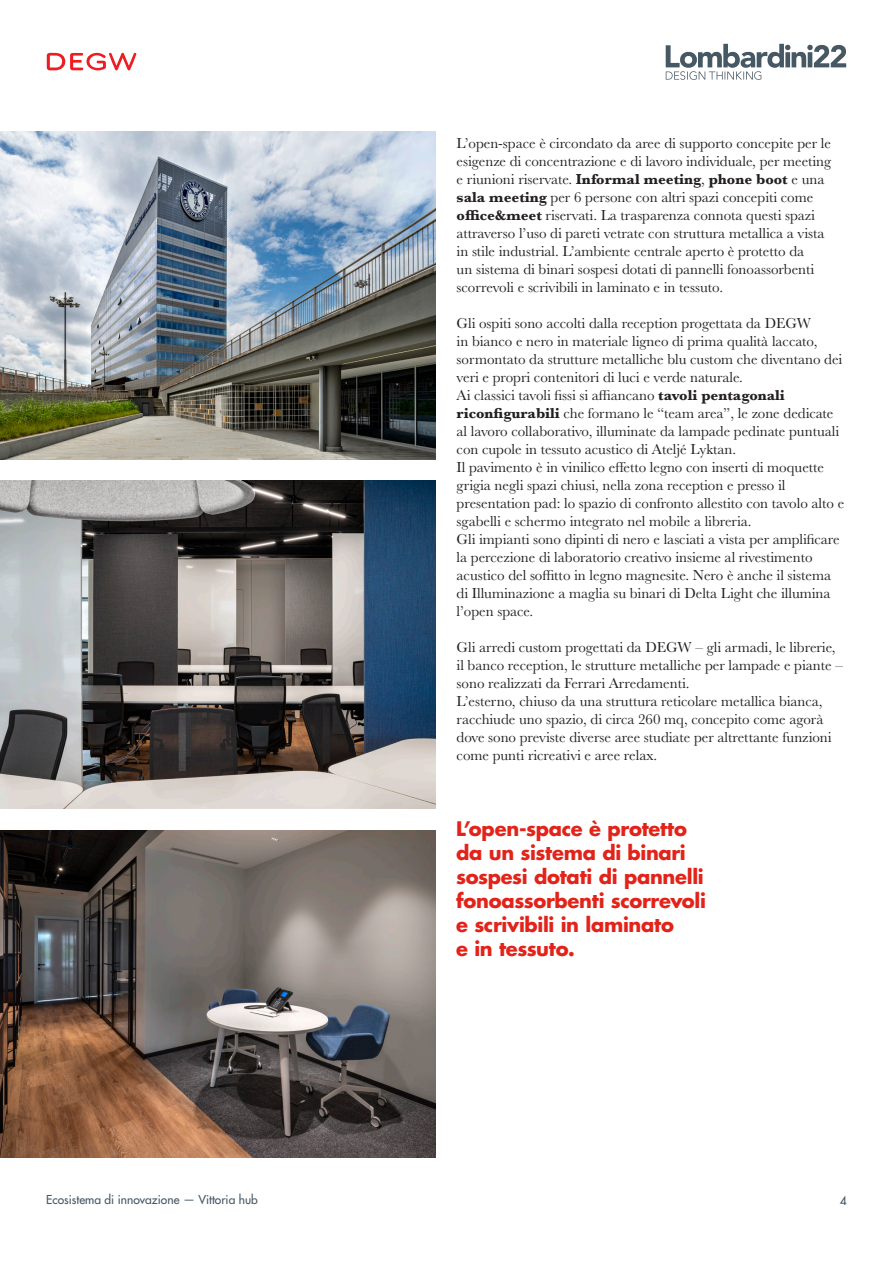
<style>
.page{position:relative;width:893px;height:1263px;background:#fff}
.page>*{position:absolute;margin:0;border:0;box-sizing:border-box;transform-origin:0 0}
.Testo{font:700 19.5px/24px "Futura Std";letter-spacing:-.015em;color:#e2231a}
.Testo-2{font:15px/18px "Baskerville MT Std";color:#231f20}
.t1{font:500 12px "Futura Std";color:#475865}
.s1{font-weight:700}
</style>
<div class="page">
<svg style="left:47px;top:53px;width:89px;height:17px"></svg>
<svg style="left:666px;top:44px;width:180px;height:36px"></svg>
<img style="left:0;top:132px;width:436px;height:328px">
<img style="left:0;top:830px;width:436px;height:328px">
<img style="left:0;top:481px;width:436px;height:328px">
<p class="Testo-2" style="left:457px;top:134px;width:376px">L’open-space è circondato da aree di supporto concepite per le esigenze di concentrazione e di lavoro individuale, per meeting e riunioni riservate. <span class="s1">Informal meeting</span>, <span class="s1">phone boot</span> e una <span class="s1">sala meeting</span> per 6 persone con altri spazi concepiti come <span class="s1">office&amp;meet</span> riservati. La trasparenza connota questi spazi attraverso l’uso di pareti vetrate con struttura metallica a vista in stile industrial. L’ambiente centrale aperto è protetto da<br>un sistema di binari sospesi dotati di pannelli fonoassorbenti scorrevoli e scrivibili in laminato e in tessuto.</p>
<p class="Testo-2" style="left:457px;top:314px;width:387px">Gli ospiti sono accolti dalla reception progettata da DEGW<br>in bianco e nero in materiale ligneo di prima qualità laccato, sormontato da strutture metalliche blu custom che diventano dei veri e propri contenitori di luci e verde naturale.</p>
<p class="Testo-2" style="left:457px;top:386px;width:384px">Ai classici tavoli fissi si affiancano <span class="s1">tavoli pentagonali riconfigurabili</span> che formano le “team area”, le zone dedicate al lavoro collaborativo, illuminate da lampade pedinate puntuali con cupole in tessuto acustico di Ateljé Lyktan.</p>
<p class="Testo-2" style="left:457px;top:458px;width:389px">Il pavimento è in vinilico effetto legno con inserti di moquette grigia negli spazi chiusi, nella zona reception e presso il presentation pad: lo spazio di confronto allestito con tavolo alto e sgabelli e schermo integrato nel mobile a libreria.</p>
<p class="Testo-2" style="left:457px;top:530px;width:385px">Gli impianti sono dipinti di nero e lasciati a vista per amplificare la percezione di laboratorio creativo insieme al rivestimento acustico del soffitto in legno magnesite. Nero è anche il sistema di Illuminazione a maglia su binari di Delta Light che illumina l’open space.</p>
<p class="Testo-2" style="left:457px;top:638px;width:388px">Gli arredi custom progettati da DEGW – gli armadi, le librerie, il banco reception, le strutture metalliche per lampade e piante – sono realizzati da Ferrari Arredamenti.</p>
<p class="Testo-2" style="left:457px;top:692px;width:376px">L’esterno, chiuso da una struttura reticolare metallica bianca, racchiude uno spazio, di circa 260 mq, concepito come agorà dove sono previste diverse aree studiate per altrettante funzioni come punti ricreativi e aree relax.</p>
<p class="Testo" style="left:456px;top:816px;width:251px">L’open-space è protetto da un sistema di binari sospesi dotati di pannelli fonoassorbenti scorrevoli e scrivibili in laminato<br>e in tessuto.</p>
<p class="t1" style="left:46px;top:1192px;width:213px">Ecosistema di innovazione — Vittoria hub</p>
<p class="t1" style="left:840px;top:1193px;width:8px">4</p>
</div>
